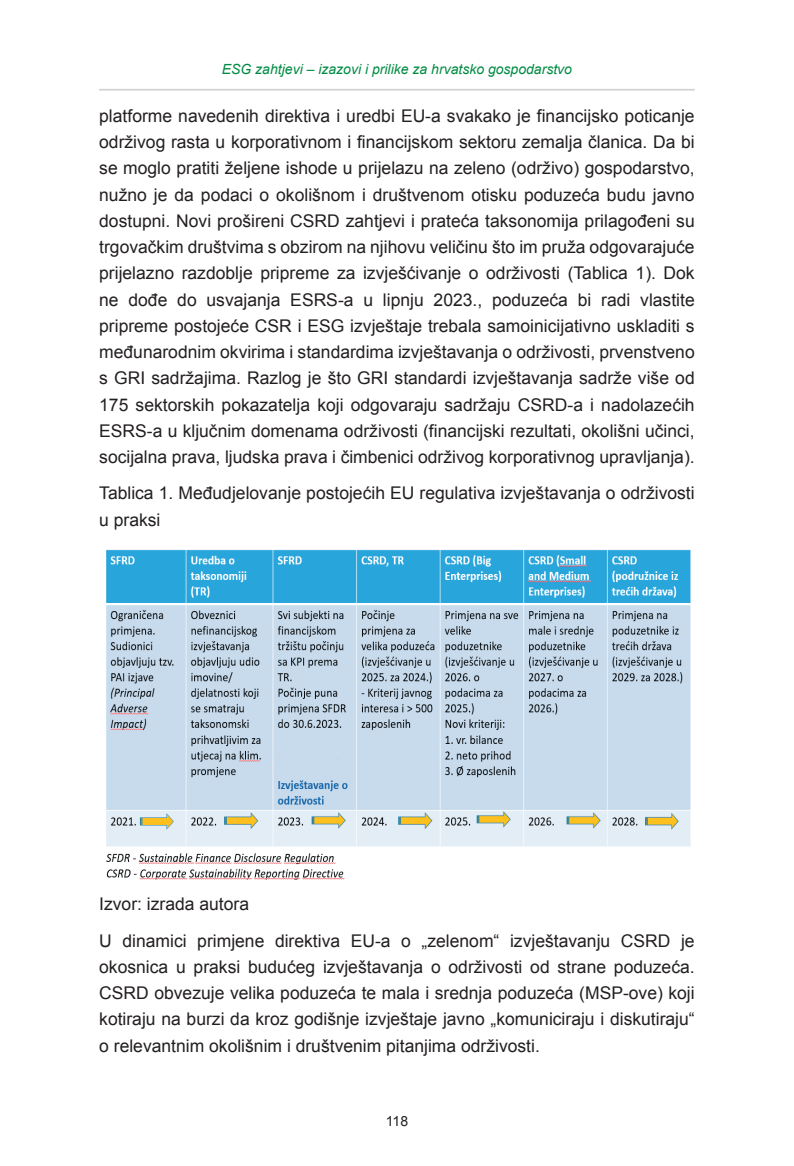
<style>
.page{position:relative;width:794px;height:1166px;background:#fff}
.page>*{position:absolute;margin:0;border:0;box-sizing:border-box;transform-origin:0 0}
.t1{font:17.5px/26.2px "Arial";color:#231f20;text-align:justify}
.t2{font:italic 14px "Arial";color:#008b43}
.t3{font:14px "Arial";color:#231f20}
</style>
<div class="page">
<hr style="left:99px;top:89px;width:595px;height:2px;background:#d1d2d4">
<img style="left:106px;top:549px;width:585px;height:331px">
<p class="t2" style="left:222px;top:60px;width:352px">ESG zahtjevi – izazovi i prilike za hrvatsko gospodarstvo</p>
<p class="t1" style="left:99px;top:103px;width:597px">platforme navedenih direktiva i uredbi EU-a svakako je financijsko poticanje održivog rasta u korporativnom i financijskom sektoru zemalja članica. Da bi se moglo pratiti željene ishode u prijelazu na zeleno (održivo) gospodarstvo, nužno je da podaci o okolišnom i društvenom otisku poduzeća budu javno dostupni. Novi prošireni CSRD zahtjevi i prateća taksonomija prilagođeni su trgovačkim društvima s obzirom na njihovu veličinu što im pruža odgovarajuće prijelazno razdoblje pripreme za izvješćivanje o održivosti (Tablica 1). Dok ne dođe do usvajanja ESRS-a u lipnju 2023., poduzeća bi radi vlastite pripreme postojeće CSR i ESG izvještaje trebala samoinicijativno uskladiti s međunarodnim okvirima i standardima izvještavanja o održivosti, prvenstveno s GRI sadržajima. Razlog je što GRI standardi izvještavanja sadrže više od 175 sektorskih pokazatelja koji odgovaraju sadržaju CSRD-a i nadolazećih ESRS-a u ključnim domenama održivosti (financijski rezultati, okolišni učinci, socijalna prava, ljudska prava i čimbenici održivog korporativnog upravljanja).</p>
<p class="t1" style="left:99px;top:480px;width:597px">Tablica 1. Međudjelovanje postojećih EU regulativa izvještavanja o održivosti u praksi</p>
<p class="t1" style="left:99px;top:886px;width:597px;line-height:36.2px">Izvor: izrada autora<br>U dinamici primjene direktiva EU-a o „zelenom“ izvještavanju CSRD je</p>
<p class="t1" style="left:99px;top:954px;width:597px">okosnica u praksi budućeg izvještavanja o održivosti od strane poduzeća.<br>CSRD obvezuje velika poduzeća te mala i srednja poduzeća (MSP-ove) koji kotiraju na burzi da kroz godišnje izvještaje javno „komuniciraju i diskutiraju“ o relevantnim okolišnim i društvenim pitanjima održivosti.</p>
<p class="t3" style="left:386px;top:1112px;width:24px">118</p>
</div>
